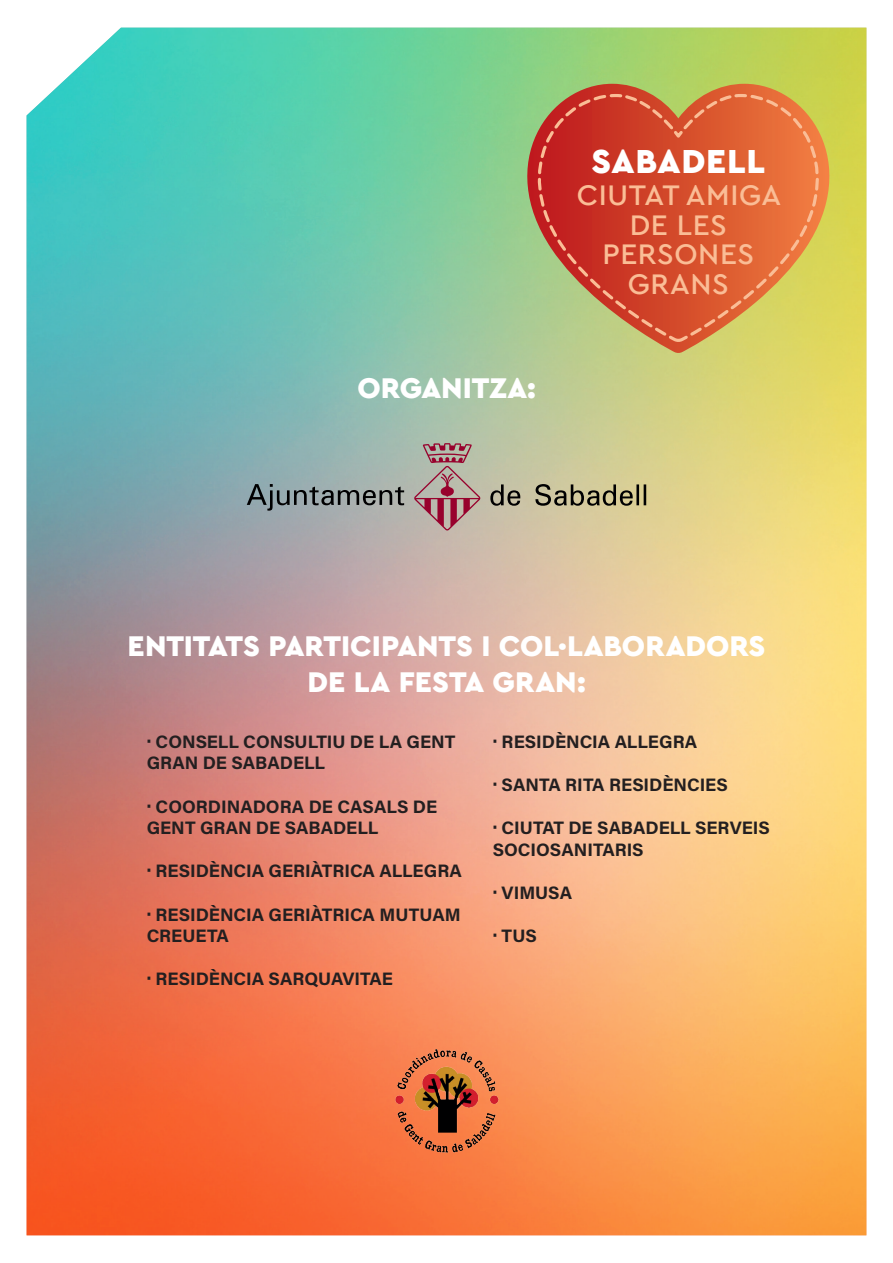
<style>
.page{position:relative;width:893px;height:1263px;background:#fff}
.page>*{position:absolute;margin:0;border:0;box-sizing:border-box;transform-origin:0 0}
.t1{font:900 34.95px "Cera PRO";letter-spacing:.02em;color:#fff}
.t2{font:900 30px/36px "Cera PRO";letter-spacing:-.005em;color:#fff;text-align:center}
.t3{font:500 29.85px/29.5px "Cera PRO";letter-spacing:.02em;color:#fabd96;text-align:center}
.t4{font:700 18px/21.6px "Acumin Pro";color:#231f20}
</style>
<div class="page">
<img style="left:27px;top:28px;width:839px;height:1207px">
<svg style="left:494px;top:84px;width:368px;height:269px"></svg>
<svg style="left:515px;top:93px;width:40px;height:150px"></svg>
<svg style="left:802px;top:92px;width:39px;height:148px"></svg>
<svg style="left:555px;top:92px;width:247px;height:253px"></svg>
<img style="left:379px;top:1040px;width:135px;height:129px">
<svg style="left:414px;top:443px;width:67px;height:88px"></svg>
<svg style="left:247px;top:484px;width:157px;height:27px"></svg>
<svg style="left:490px;top:484px;width:156px;height:22px"></svg>
<h2 class="t2" style="left:357px;top:369px;width:180px">ORGANITZA:</h2>
<h1 class="t1" style="left:591px;top:138px;width:175px">SABADELL</h1>
<h3 class="t3" style="left:577px;top:179px;width:206px">CIUTAT AMIGA<br>DE LES<br>PERSONES<br>GRANS</h3>
<h2 class="t2" style="left:128px;top:626px;width:639px">ENTITATS PARTICIPANTS I COL·LABORADORS<br>DE LA FESTA GRAN:</h2>
<p class="t4" style="left:147px;top:730px;width:310px">· CONSELL CONSULTIU DE LA GENT<br>GRAN DE SABADELL</p>
<p class="t4" style="left:147px;top:795px;width:292px">· COORDINADORA DE CASALS DE<br>GENT GRAN DE SABADELL</p>
<p class="t4" style="left:147px;top:859px;width:317px">· RESIDÈNCIA GERIÀTRICA ALLEGRA</p>
<p class="t4" style="left:147px;top:903px;width:316px">· RESIDÈNCIA GERIÀTRICA MUTUAM<br>CREUETA</p>
<p class="t4" style="left:147px;top:967px;width:248px">· RESIDÈNCIA SARQUAVITAE</p>
<p class="t4" style="left:493px;top:730px;width:206px">· RESIDÈNCIA ALLEGRA</p>
<p class="t4" style="left:493px;top:773px;width:237px">· SANTA RITA RESIDÈNCIES</p>
<p class="t4" style="left:493px;top:816px;width:279px">· CIUTAT DE SABADELL SERVEIS<br>SOCIOSANITARIS</p>
<p class="t4" style="left:493px;top:881px;width:81px">· VIMUSA</p>
<p class="t4" style="left:493px;top:924px;width:46px">· TUS</p>
</div>
